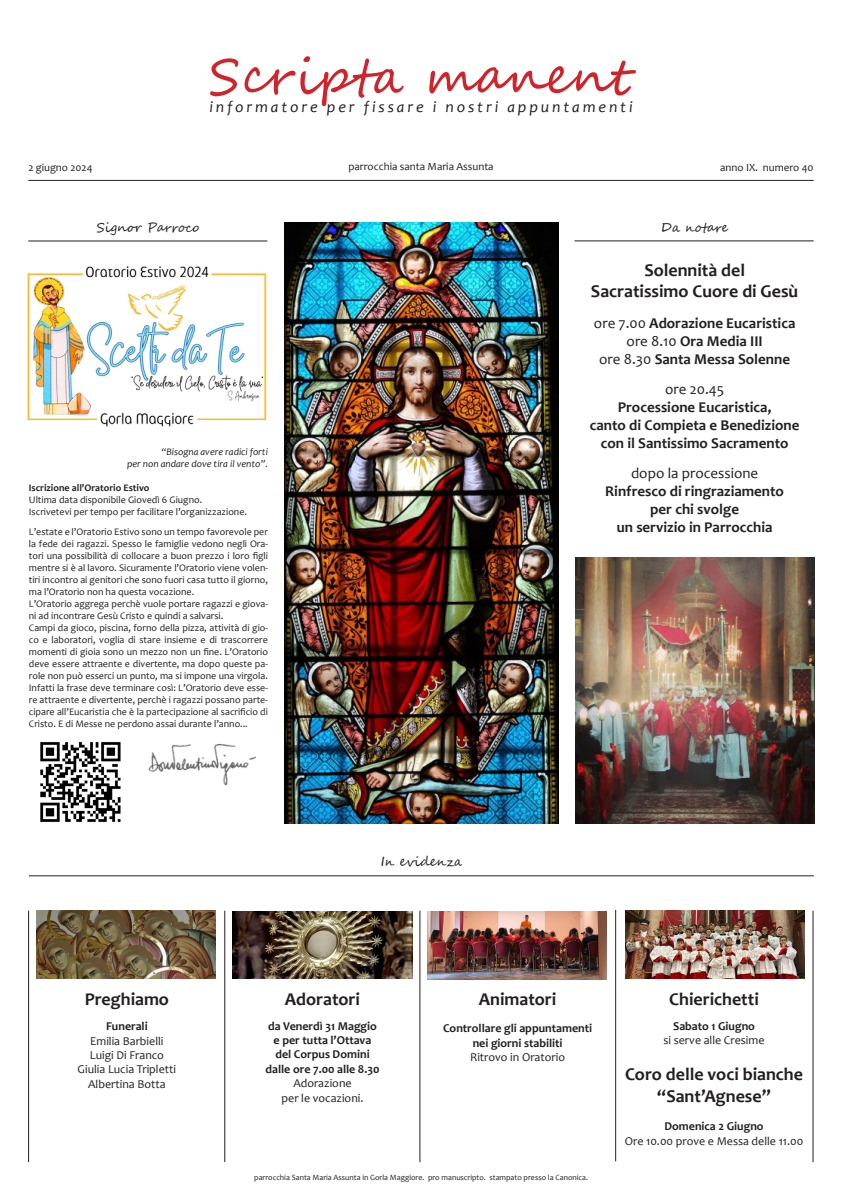
<style>
.page{position:relative;width:842px;height:1191px;background:#fff}
.page>*{position:absolute;margin:0;border:0;box-sizing:border-box;transform-origin:0 0}
.t1{font:50px "Segoe Script";letter-spacing:.01em;color:#d1232a}
.t2{font:700 18px/21.6px "Candara";color:#231f20;text-align:center}
.t3{font:italic 16px "Candara";letter-spacing:.18em;color:#231f20}
.t4{font:700 15px/18px "Candara";color:#231f20;text-align:center}
.t5{font:15px "Candara";color:#231f20}
.t6{font:13px "Segoe Script";color:#231f20}
.t7{font:12px/14.4px "Candara";color:#231f20;text-align:center}
.t8{font:700 12px/14.4px "Candara";color:#231f20;text-align:center}
.t9{font:11px "Candara";color:#231f20}
.t10{font:10px/12px "Candara";color:#231f20}
.t11{font:italic 10px/12px "Candara";color:#231f20;text-align:right}
.t12{font:700 10px "Candara";color:#231f20}
.t13{font:8px "Candara";color:#231f20}
.s1{font-weight:400}
</style>
<div class="page">
<img style="left:148px;top:744px;width:108px;height:42px">
<hr style="left:28px;top:180px;width:786px;height:1px;background:#231f20">
<img style="left:37px;top:910px;width:179px;height:68px">
<hr style="left:225px;top:910px;width:1px;height:252px;background:#231f20">
<hr style="left:28px;top:910px;width:1px;height:252px;background:#231f20">
<hr style="left:420px;top:910px;width:1px;height:252px;background:#231f20">
<img style="left:233px;top:911px;width:179px;height:67px">
<hr style="left:615px;top:910px;width:1px;height:251px;background:#231f20">
<hr style="left:29px;top:875px;width:785px;height:1px;background:#231f20">
<hr style="left:28px;top:241px;width:239px;height:1px;background:#231f20">
<img style="left:428px;top:912px;width:178px;height:67px">
<hr style="left:813px;top:910px;width:1px;height:252px;background:#231f20">
<img style="left:625px;top:910px;width:180px;height:68px">
<img style="left:27px;top:266px;width:240px;height:161px">
<img style="left:40px;top:742px;width:81px;height:80px">
<img style="left:285px;top:222px;width:273px;height:601px">
<img style="left:575px;top:557px;width:239px;height:266px">
<hr style="left:574px;top:241px;width:240px;height:1px;background:#231f20">
<h1 class="t1" style="left:209px;top:36px;width:421px">Scripta manent</h1>
<h3 class="t3" style="left:209px;top:97px;width:425px">informatore per fissare i nostri appuntamenti</h3>
<p class="t9" style="left:348px;top:160px;width:147px">parrocchia santa Maria Assunta</p>
<p class="t9" style="left:28px;top:160px;width:66px">2 giugno 2024</p>
<p class="t9" style="left:720px;top:160px;width:95px">anno IX. numero 40</p>
<h3 class="t6" style="left:97px;top:217px;width:104px">Signor Parroco</h3>
<p class="t11" style="left:127px;top:445px;width:142px">“Bisogna avere radici forti<br>per non andare dove tira il vento”.</p>
<p class="t12" style="left:29px;top:481px;width:122px">Iscrizione all’Oratorio Estivo</p>
<p class="t10" style="left:29px;top:493px;width:220px">Ultima data disponibile Giovedì 6 Giugno.<br>Iscrivetevi per tempo per facilitare l’organizzazione.</p>
<p class="t10" style="left:29px;top:526px;width:241px">L’estate e l’Oratorio Estivo sono un tempo favorevole per la fede dei ragazzi. Spesso le famiglie vedono negli Ora&shy;tori una possibilità di collocare a buon prezzo i loro figli mentre si è al lavoro. Sicuramente l’Oratorio viene volen&shy;tiri incontro ai genitori che sono fuori casa tutto il giorno, ma l’Oratorio non ha questa vocazione.<br>L’Oratorio aggrega perchè vuole portare ragazzi e giova&shy;ni ad incontrare Gesù Cristo e quindi a salvarsi.<br>Campi da gioco, piscina, forno della pizza, attività di gio&shy;co e laboratori, voglia di stare insieme e di trascorrere momenti di gioia sono un mezzo non un fine. L’Oratorio deve essere attraente e divertente, ma dopo queste pa&shy;role non può esserci un punto, ma si impone una virgola.<br>Infatti la frase deve terminare così: L’Oratorio deve esse&shy;re attraente e divertente, perchè i ragazzi possano parte&shy;cipare all’Eucaristia che è la partecipazione al sacrificio di Cristo. E di Messe ne perdono assai durante l’anno...</p>
<h3 class="t6" style="left:381px;top:851px;width:83px">In evidenza</h3>
<h3 class="t6" style="left:661px;top:217px;width:69px">Da notare</h3>
<h2 class="t2" style="left:591px;top:259px;width:209px">Solennità del<br>Sacratissimo Cuore di Gesù</h2>
<h3 class="t4" style="left:594px;top:314px;width:203px"><span class="s1">ore 7.00</span> Adorazione Eucaristica <span class="s1">ore 8.10</span> Ora Media III<br><span class="s1">ore 8.30</span> Santa Messa Solenne</h3>
<h3 class="t5" style="left:665px;top:380px;width:60px">ore 20.45</h3>
<h3 class="t4" style="left:590px;top:398px;width:211px">Processione Eucaristica,<br>canto di Compieta e Benedizione con il Santissimo Sacramento</h3>
<h3 class="t5" style="left:631px;top:464px;width:129px">dopo la processione</h3>
<h3 class="t4" style="left:605px;top:482px;width:180px">Rinfresco di ringraziamento per chi svolge<br>un servizio in Parrocchia</h3>
<h2 class="t2" style="left:85px;top:988px;width:86px">Preghiamo</h2>
<p class="t8" style="left:106px;top:1019px;width:43px">Funerali</p>
<p class="t7" style="left:78px;top:1033px;width:100px">Emilia Barbielli<br>Luigi Di Franco<br>Giulia Lucia Tripletti<br>Albertina Botta</p>
<h2 class="t2" style="left:285px;top:987px;width:77px">Adoratori</h2>
<p class="t8" style="left:266px;top:1018px;width:115px">da Venerdì 31 Maggio e per tutta l’Ottava del Corpus Domini dalle ore 7.00 alle 8.30</p>
<p class="t7" style="left:282px;top:1076px;width:83px">Adorazione<br>per le vocazioni.</p>
<h2 class="t2" style="left:479px;top:987px;width:79px">Animatori</h2>
<p class="t8" style="left:443px;top:1021px;width:151px">Controllare gli appuntamenti nei giorni stabiliti</p>
<p class="t7" style="left:470px;top:1050px;width:96px">Ritrovo in Oratorio</p>
<p class="t13" style="left:254px;top:1172px;width:335px">parrocchia Santa Maria Assunta in Gorla Maggiore. pro manuscripto. stampato presso la Canonica.</p>
<h2 class="t2" style="left:669px;top:987px;width:91px">Chierichetti</h2>
<p class="t8" style="left:673px;top:1018px;width:83px">Sabato 1 Giugno</p>
<p class="t7" style="left:663px;top:1032px;width:102px">si serve alle Cresime</p>
<h2 class="t2" style="left:625px;top:1063px;width:180px">Coro delle voci bianche “Sant’Agnese”</h2>
<p class="t8" style="left:664px;top:1119px;width:101px">Domenica 2 Giugno</p>
<p class="t7" style="left:625px;top:1133px;width:180px">Ore 10.00 prove e Messa delle 11.00</p>
</div>
